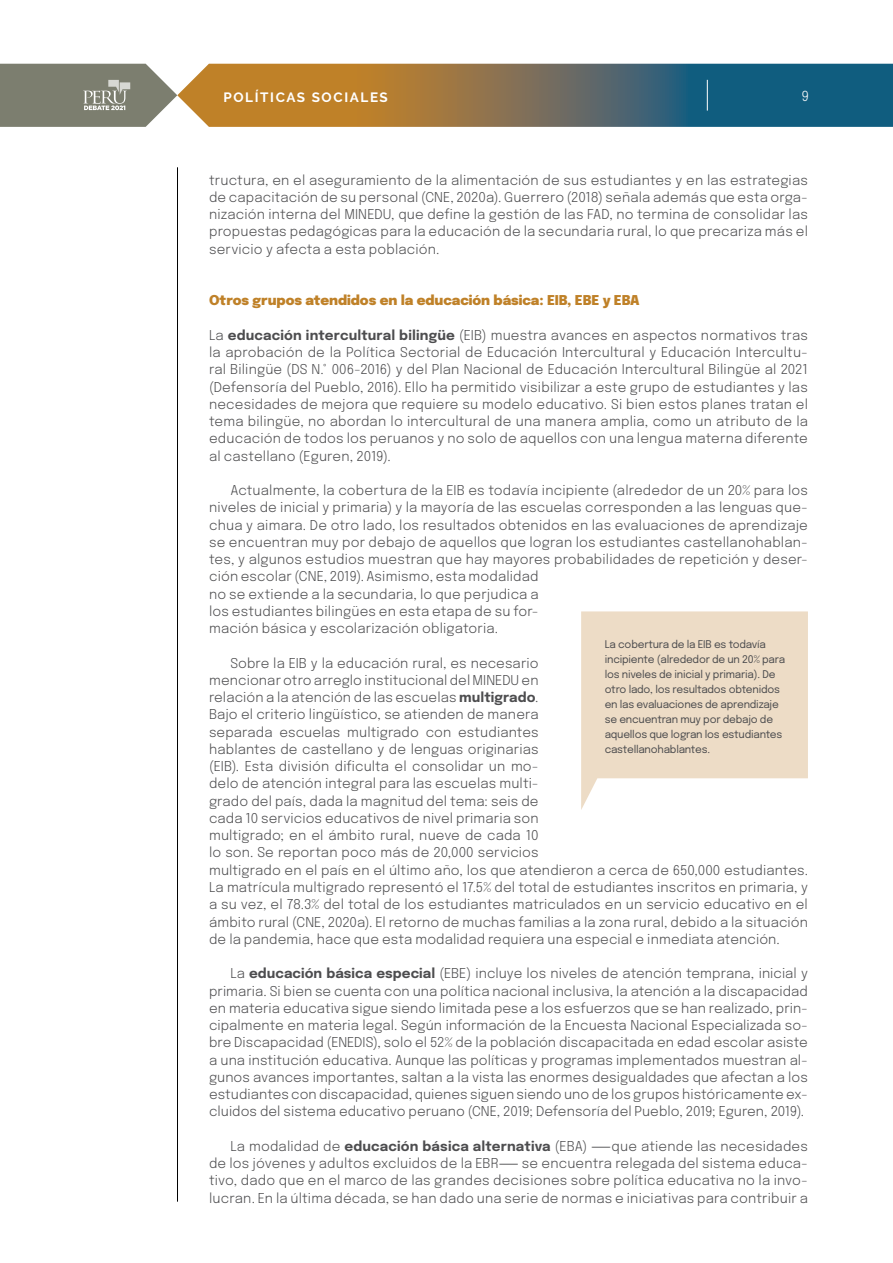
<style>
.page{position:relative;width:893px;height:1263px;background:#fff}
.page>*{position:absolute;margin:0;border:0;box-sizing:border-box;transform-origin:0 0}
.t1{font:300 13.8px "Epilogue";color:#fff}
.t2{font:300 13.5px/17.2px "Epilogue";letter-spacing:.01em;color:#4d4d4f;text-align:justify}
.t3{font:900 13.5px "Epilogue";letter-spacing:-.005em;color:#bf8128}
.t4{font:700 13.5px "Raleway";letter-spacing:.12em;color:#fff}
.t5{font:10.5px/15px "Epilogue";letter-spacing:-.02em;color:#4d4d4f}
.s1{font-weight:700}
.s2{font-family:"Helvetica Neue"}
</style>
<div class="page">
<hr style="left:177px;top:167px;width:1px;height:1035px;background:#000">
<svg style="left:581px;top:611px;width:227px;height:199px;background:#efe1ce"></svg>
<svg style="left:0;top:64px;width:893px;height:63px;background:#757762"></svg>
<hr style="left:707px;top:80px;width:1px;height:31px;background:#fff">
<p class="t4" style="left:223px;top:89px;width:166px">POLÍTICAS SOCIALES</p>
<p class="t1" style="left:801px;top:86px;width:9px">9</p>
<p class="t2" style="left:209px;top:170px;width:600px">tructura, en el aseguramiento de la alimentación de sus estudiantes y en las estrategias de capacitación de su personal (CNE, 2020a). Guerrero (2018) señala además que esta orga&shy;nización interna del MINEDU, que define la gestión de las FAD, no termina de consolidar las propuestas pedagógicas para la educación de la secundaria rural, lo que precariza más el servicio y afecta a esta población.</p>
<p class="t3" style="left:209px;top:291px;width:432px">Otros grupos atendidos en la educación básica: EIB, EBE y EBA</p>
<p class="t2" style="left:209px;top:326px;width:600px">La <span class="s1">educación intercultural bilingüe</span> (EIB) muestra avances en aspectos normativos tras la aprobación de la Política Sectorial de Educación Intercultural y Educación Intercultu&shy;ral Bilingüe (DS N.° 006-2016) y del Plan Nacional de Educación Intercultural Bilingüe al 2021 (Defensoría del Pueblo, 2016). Ello ha permitido visibilizar a este grupo de estudiantes y las necesidades de mejora que requiere su modelo educativo. Si bien estos planes tratan el tema bilingüe, no abordan lo intercultural de una manera amplia, como un atributo de la educación de todos los peruanos y no solo de aquellos con una lengua materna diferente al castellano (Eguren, 2019).</p>
<p class="t2" style="left:209px;top:481px;width:600px;text-align:left;text-indent:21px">Actualmente, la cobertura de la EIB es todavía incipiente (alrededor de un 20% para los niveles de inicial y primaria) y la mayoría de las escuelas corresponden a las lenguas que&shy;chua y aimara. De otro lado, los resultados obtenidos en las evaluaciones de aprendizaje se encuentran muy por debajo de aquellos que logran los estudiantes castellanohablan&shy;tes, y algunos estudios muestran que hay mayores probabilidades de repetición y deser&shy;ción escolar (CNE, 2019). Asimismo, esta modalidad<br>no se extiende a la secundaria, lo que perjudica a<br>los estudiantes bilingües en esta etapa de su for-<br>mación básica y escolarización obligatoria.</p>
<p class="t2" style="left:209px;top:653px;width:600px;text-align:left;text-indent:21px">Sobre la EIB y la educación rural, es necesario<br>mencionar otro arreglo institucional del MINEDU en<br>relación a la atención de las escuelas <span class="s1">multigrado</span>.<br>Bajo el criterio lingüístico, se atienden de manera<br>separada escuelas multigrado con estudiantes<br>hablantes de castellano y de lenguas originarias<br>(EIB). Esta división dificulta el consolidar un mo-<br>delo de atención integral para las escuelas multi-<br>grado del país, dada la magnitud del tema: seis de<br>cada 10 servicios educativos de nivel primaria son<br>multigrado; en el ámbito rural, nueve de cada 10<br>lo son. Se reportan poco más de 20,000 servicios<br>multigrado en el país en el último año, los que atendieron a cerca de 650,000 estudiantes.<br>La matrícula multigrado representó el 17.5% del total de estudiantes inscritos en primaria, y a su vez, el 78.3% del total de los estudiantes matriculados en un servicio educativo en el ámbito rural (CNE, 2020a). El retorno de muchas familias a la zona rural, debido a la situación de la pandemia, hace que esta modalidad requiera una especial e inmediata atención.</p>
<p class="t2" style="left:209px;top:964px;width:600px;text-indent:21px">La <span class="s1">educación básica especial</span> (EBE) incluye los niveles de atención temprana, inicial y primaria. Si bien se cuenta con una política nacional inclusiva, la atención a la discapacidad en materia educativa sigue siendo limitada pese a los esfuerzos que se han realizado, prin&shy;cipalmente en materia legal. Según información de la Encuesta Nacional Especializada so&shy;bre Discapacidad (ENEDIS), solo el 52% de la población discapacitada en edad escolar asiste a una institución educativa. Aunque las políticas y programas implementados muestran al&shy;gunos avances importantes, saltan a la vista las enormes desigualdades que afectan a los estudiantes con discapacidad, quienes siguen siendo uno de los grupos históricamente ex&shy;cluidos del sistema educativo peruano (CNE, 2019; Defensoría del Pueblo, 2019; Eguren, 2019).</p>
<p class="t2" style="left:209px;top:1136px;width:600px;text-indent:21px">La modalidad de <span class="s1">educación básica alternativa</span> (EBA) <span class="s2">―</span>que atiende las necesidades de los jóvenes y adultos excluidos de la EBR<span class="s2">―</span> se encuentra relegada del sistema educa&shy;tivo, dado que en el marco de las grandes decisiones sobre política educativa no la invo&shy;lucran. En la última década, se han dado una serie de normas e iniciativas para contribuir a</p>
<p class="t5" style="left:605px;top:636px;width:182px">La cobertura de la EIB es todavía incipiente (alrededor de un 20% para los niveles de inicial y primaria). De otro lado, los resultados obtenidos en las evaluaciones de aprendizaje se encuentran muy por debajo de aquellos que logran los estudiantes castellanohablantes.</p>
</div>
